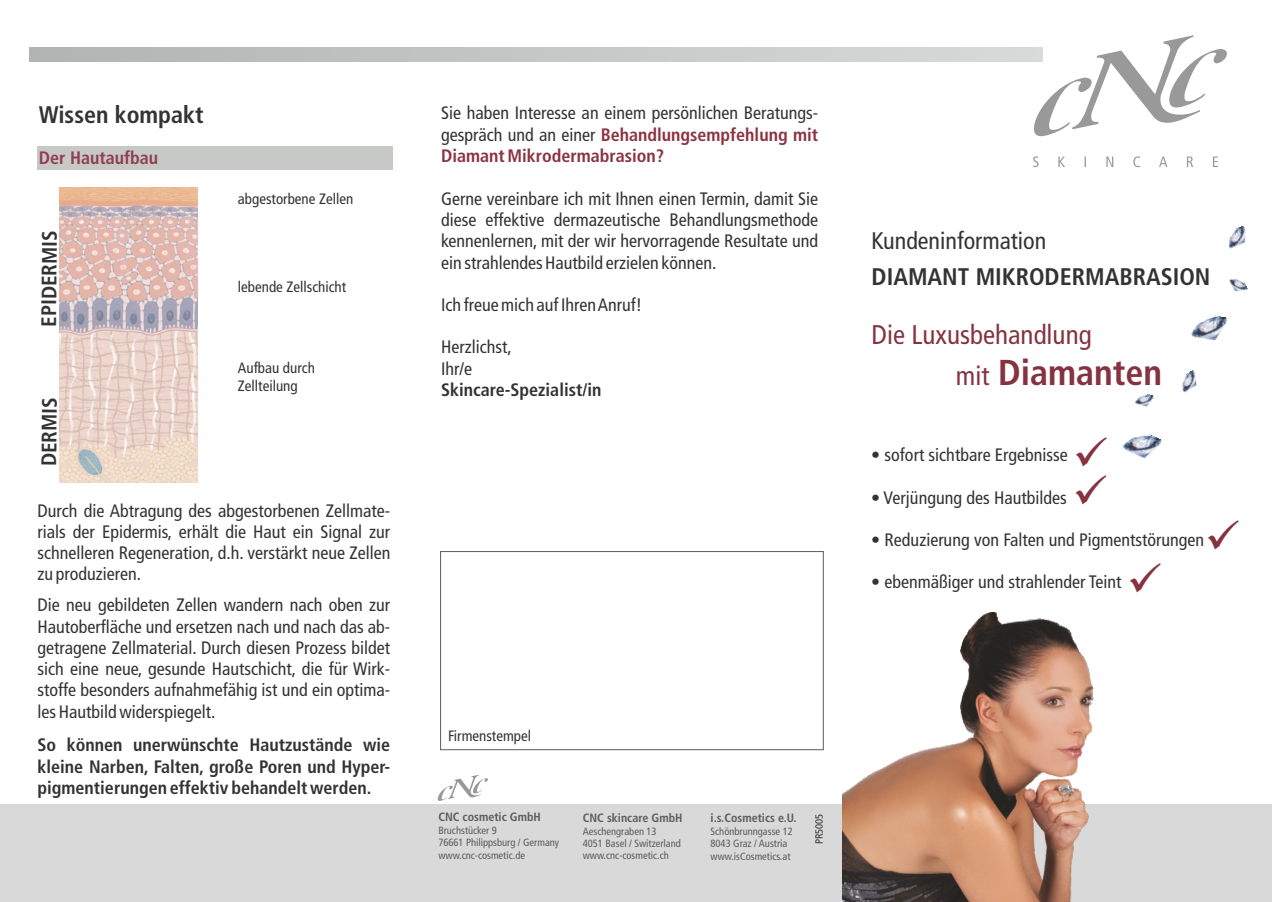
<style>
.page{position:relative;width:1272px;height:902px;background:#fff}
.page>*{position:absolute;margin:0;border:0;box-sizing:border-box;transform-origin:0 0}
.t1{font:700 condensed 36px "Frutiger";color:#853340}
.t2{font:condensed 27px "Frutiger";color:#853340}
.t3{font:700 condensed 24px "Frutiger";color:#333}
.t4{font:condensed 24px "Frutiger";color:#333}
.t5{font:700 condensed 21px "Frutiger";color:#333}
.t6{font:condensed 18px/21.1px "Frutiger";color:#333;text-align:justify}
.t7{font:700 condensed 18px/21.5px "Frutiger";color:#333;text-align:justify}
.t8{font:700 condensed 18px "Frutiger";color:#8c3340}
.t9{font:700 condensed 18px "Frutiger";color:#913e51}
.t10{font:condensed 15px/17.7px "Frutiger";color:#333}
.t11{font:700 condensed 12px "Frutiger";color:#5c5c5c}
.t12{font:condensed 10.5px/12.5px "Frutiger";color:#5c5c5c}
.t13{font:condensed 10.5px "Frutiger";color:#333}
.s1{font-weight:700;color:#8c3340}
.s2{font-weight:400;font-size:27px}
</style>
<div class="page">
<div style="left:0;top:804px;width:1271px;height:97px;background:#d9d9d9"></div>
<div style="left:38px;top:147px;width:355px;height:23px;background:#c7c9c7"></div>
<svg style="left:29px;top:47px;width:1003px;height:15px;background:#c5c6c6"></svg>
<div style="left:440px;top:551px;width:383px;height:198px;border:1px solid #5c5c5c"></div>
<img style="left:60px;top:187px;width:137px;height:295px">
<img style="left:1182px;top:370px;width:15px;height:23px">
<img style="left:1228px;top:226px;width:18px;height:23px">
<img style="left:1191px;top:315px;width:36px;height:26px">
<img style="left:1122px;top:434px;width:40px;height:25px">
<img style="left:1135px;top:394px;width:19px;height:13px">
<img style="left:1229px;top:279px;width:19px;height:13px">
<img style="left:842px;top:612px;width:251px;height:289px">
<svg style="left:1033px;top:156px;width:184px;height:11px"></svg>
<svg style="left:1032px;top:35px;width:195px;height:101px"></svg>
<svg style="left:437px;top:774px;width:51px;height:26px"></svg>
<h3 class="t3" style="left:39px;top:105px;width:166px">Wissen kompakt</h3>
<p class="t9" style="left:39px;top:151px;width:121px">Der Hautaufbau</p>
<p class="t5" style="left:40px;top:326px;width:98px;rotate:-89deg">EPIDERMIS</p>
<p class="t5" style="left:40px;top:466px;width:70px;rotate:-89deg">DERMIS</p>
<p class="t10" style="left:238px;top:191px;width:117px">abgestorbene Zellen</p>
<p class="t10" style="left:238px;top:279px;width:110px">lebende Zellschicht</p>
<p class="t10" style="left:238px;top:360px;width:78px">Aufbau durch<br>Zellteilung</p>
<p class="t6" style="left:38px;top:501px;width:354px">Durch die Abtragung des abgestorbenen Zellmate&shy;rials der Epidermis, erhält die Haut ein Signal zur schnelleren Regeneration, d.h. verstärkt neue Zellen zu produzieren.</p>
<p class="t6" style="left:38px;top:596px;width:354px">Die neu gebildeten Zellen wandern nach oben zur Hautoberfläche und ersetzen nach und nach das ab&shy;getragene Zellmaterial. Durch diesen Prozess bildet sich eine neue, gesunde Hautschicht, die für Wirk&shy;stoffe besonders aufnahmefähig ist und ein optima&shy;les Hautbild widerspiegelt.</p>
<p class="t7" style="left:38px;top:735px;width:354px">So können unerwünschte Hautzustände wie kleine Narben, Falten, große Poren und Hyper&shy;pigmentierungen effektiv behandelt werden.</p>
<p class="t6" style="left:441px;top:104px;width:379px">Sie haben Interesse an einem persönlichen Beratungs&shy;gespräch und an einer <span class="s1">Behandlungsempfehlung mit</span></p>
<p class="t8" style="left:441px;top:149px;width:224px">Diamant Mikrodermabrasion?</p>
<p class="t6" style="left:441px;top:190px;width:379px">Gerne vereinbare ich mit Ihnen einen Termin, damit Sie diese effektive dermazeutische Behandlungsmethode kennenlernen, mit der wir hervorragende Resultate und ein strahlendes Hautbild erzielen können.</p>
<p class="t6" style="left:441px;top:296px;width:203px">Ich freue mich auf Ihren Anruf!</p>
<p class="t6" style="left:441px;top:338px;width:72px">Herzlichst,<br>Ihr/e</p>
<p class="t7" style="left:441px;top:381px;width:162px">Skincare-Spezialist/in</p>
<p class="t10" style="left:448px;top:728px;width:85px">Firmenstempel</p>
<p class="t11" style="left:438px;top:811px;width:104px">CNC cosmetic GmbH</p>
<p class="t12" style="left:438px;top:824px;width:122px">Bruchstücker 9<br>76661 Philippsburg / Germany www.cnc-cosmetic.de</p>
<p class="t11" style="left:582px;top:812px;width:101px">CNC skincare GmbH</p>
<p class="t12" style="left:582px;top:825px;width:100px">Aeschengraben 13<br>4051 Basel / Switzerland www.cnc-cosmetic.ch</p>
<p class="t11" style="left:710px;top:813px;width:88px">i.s.Cosmetics e.U.</p>
<p class="t12" style="left:710px;top:825px;width:84px">Schönbrunngasse 12<br>8043 Graz / Austria www.isCosmetics.at</p>
<p class="t13" style="left:814px;top:844px;width:32px;rotate:-90deg">PR5005</p>
<h3 class="t4" style="left:871px;top:231px;width:176px">Kundeninformation</h3>
<h3 class="t3" style="left:871px;top:267px;width:340px">DIAMANT MIKRODERMABRASION</h3>
<h2 class="t2" style="left:871px;top:324px;width:221px">Die Luxusbehandlung</h2>
<h1 class="t1" style="left:955px;top:358px;width:208px"><span class="s2">mit</span> Diamanten</h1>
<p class="t6" style="left:871px;top:446px;width:198px">• sofort sichtbare Ergebnisse</p>
<p class="t6" style="left:871px;top:488px;width:197px">• Verjüngung des Hautbildes</p>
<p class="t6" style="left:871px;top:531px;width:334px">• Reduzierung von Falten und Pigmentstörungen</p>
<p class="t6" style="left:871px;top:573px;width:252px">• ebenmäßiger und strahlender Teint</p>
</div>
